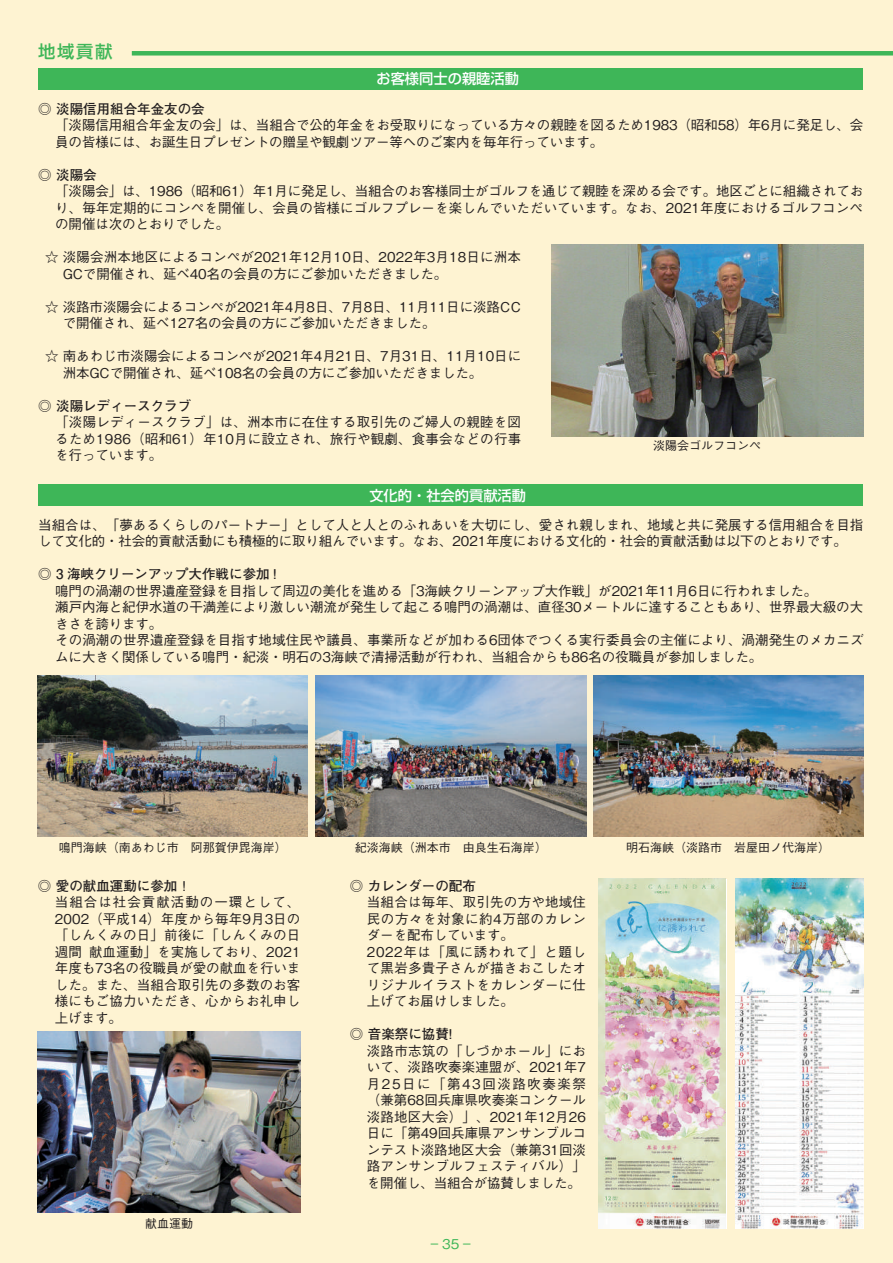
<style>
.page{position:relative;width:893px;height:1263px;background:#fef3d2}
.page>*{position:absolute;margin:0;border:0;box-sizing:border-box;transform-origin:0 0}
.t1{font:500 17.25px "Shin Go Pr 5";color:#3eb658}
.t2{font:500 14.25px "Shin Go Pr 5";color:#fff}
.t3{font:500 13.5px/16.5px "Gothic BBB Pr 6 N";letter-spacing:-.005em;color:#231f20}
.t4{font:500 13.5px/16.5px "Gothic BBB Pr 6 N";letter-spacing:.015em;color:#231f20}
.t5{font:700 13.5px "Futo Go B101 Pr 6 N";color:#231f20}
.t6{font:500 13.5px "Gothic BBB Pr 6 N";color:#3eb658;scale:.75 1}
.t7{font:500 12px "Gothic BBB Pr 6 N";color:#231f20}
</style>
<div class="page">
<div style="left:38px;top:68px;width:825px;height:21px;background:#3eb658"></div>
<div style="left:38px;top:485px;width:825px;height:21px;background:#3eb658"></div>
<div style="left:132px;top:51px;width:761px;height:5px;background:#3eb658"></div>
<img style="left:551px;top:245px;width:312px;height:191px">
<img style="left:38px;top:675px;width:270px;height:161px">
<img style="left:593px;top:675px;width:270px;height:161px">
<img style="left:38px;top:1031px;width:262px;height:182px">
<img style="left:316px;top:675px;width:270px;height:161px">
<img style="left:599px;top:879px;width:127px;height:350px">
<img style="left:736px;top:879px;width:127px;height:350px">
<p class="t1" style="left:38px;top:37px;width:76px">地域貢献</p>
<p class="t2" style="left:376px;top:67px;width:144px">お客様同士の親睦活動</p>
<p class="t5" style="left:38px;top:98px;width:168px">◎ 淡陽信用組合年金友の会</p>
<p class="t3" style="left:55px;top:116px;width:810px">「淡陽信用組合年金友の会」は、当組合で公的年金をお受取りになっている方々の親睦を図るため1983（昭和58）年6月に発足し、会員の皆様には、お誕生日プレゼントの贈呈や観劇ツアー等へのご案内を毎年行っています。</p>
<p class="t5" style="left:38px;top:164px;width:60px">◎ 淡陽会</p>
<p class="t3" style="left:55px;top:182px;width:810px;text-align:justify">「淡陽会」は、1986（昭和61）年1月に発足し、当組合のお客様同士がゴルフを通じて親睦を深める会です。地区ごとに組織されており、毎年定期的にコンペを開催し、会員の皆様にゴルフプレーを楽しんでいただいています。なお、2021年度におけるゴルフコンペの開催は次のとおりでした。</p>
<p class="t4" style="left:63px;top:248px;width:460px;text-indent:-18px">☆ 淡陽会洲本地区によるコンペが2021年12月10日、2022年3月18日に洲本<br>GCで開催され、延べ40名の会員の方にご参加いただきました。</p>
<p class="t3" style="left:63px;top:298px;width:460px;text-indent:-18px">☆ 淡路市淡陽会によるコンペが2021年4月8日、7月8日、11月11日に淡路CCで開催され、延べ127名の会員の方にご参加いただきました。</p>
<p class="t3" style="left:63px;top:347px;width:460px;text-indent:-18px">☆ 南あわじ市淡陽会によるコンペが2021年4月21日、7月31日、11月10日に洲本GCで開催され、延べ108名の会員の方にご参加いただきました。</p>
<p class="t5" style="left:38px;top:395px;width:154px">◎ 淡陽レディースクラブ</p>
<p class="t3" style="left:55px;top:413px;width:467px;text-align:justify">「淡陽レディースクラブ」は、洲本市に在住する取引先のご婦人の親睦を図るため1986（昭和61）年10月に設立され、旅行や観劇、食事会などの行事を行っています。</p>
<p class="t7" style="left:653px;top:436px;width:109px">淡陽会ゴルフコンペ</p>
<p class="t2" style="left:369px;top:483px;width:158px">文化的・社会的貢献活動</p>
<p class="t3" style="left:38px;top:516px;width:827px">当組合は、「夢あるくらしのパートナー」として人と人とのふれあいを大切にし、愛され親しまれ、地域と共に発展する信用組合を目指して文化的・社会的貢献活動にも積極的に取り組んでいます。なお、2021年度における文化的・社会的貢献活動は以下のとおりです。</p>
<p class="t5" style="left:38px;top:563px;width:240px">◎ 3 海峡クリーンアップ大作戦に参加 !</p>
<p class="t3" style="left:55px;top:582px;width:810px">鳴門の渦潮の世界遺産登録を目指して周辺の美化を進める「3海峡クリーンアップ大作戦」が2021年11月6日に行われました。<br>瀬戸内海と紀伊水道の干満差により激しい潮流が発生して起こる鳴門の渦潮は、直径30メートルに達することもあり、世界最大級の大きさを誇ります。<br>その渦潮の世界遺産登録を目指す地域住民や議員、事業所などが加わる6団体でつくる実行委員会の主催により、渦潮発生のメカニズムに大きく関係している鳴門・紀淡・明石の3海峡で清掃活動が行われ、当組合からも86名の役職員が参加しました。</p>
<p class="t7" style="left:59px;top:838px;width:229px">鳴門海峡（南あわじ市　阿那賀伊毘海岸）</p>
<p class="t7" style="left:626px;top:837px;width:205px">明石海峡（淡路市　岩屋田ノ代海岸）</p>
<p class="t7" style="left:355px;top:838px;width:193px">紀淡海峡（洲本市　由良生石海岸）</p>
<p class="t5" style="left:38px;top:875px;width:151px">◎ 愛の献血運動に参加 !</p>
<p class="t3" style="left:55px;top:893px;width:247px;text-align:justify">当組合は社会貢献活動の一環として、2002（平成14）年度から毎年9月3日の「しんくみの日」前後に「しんくみの日週間献血運動」を実施しており、2021年度も73名の役職員が愛の献血を行いました。また、当組合取引先の多数のお客様にもご協力いただき、心からお礼申し上げます。</p>
<p class="t7" style="left:145px;top:1213px;width:49px">献血運動</p>
<p class="t5" style="left:350px;top:875px;width:127px">◎ カレンダーの配布</p>
<p class="t4" style="left:367px;top:893px;width:221px">当組合は毎年、取引先の方や地域住民の方々を対象に約4万部のカレンダーを配布しています。<br>2022年は「風に誘われて」と題して黒岩多貴子さんが描きおこしたオリジナルイラストをカレンダーに仕上げてお届けしました。</p>
<p class="t5" style="left:350px;top:1023px;width:104px">◎ 音楽祭に協賛!</p>
<p class="t3" style="left:367px;top:1042px;width:221px;text-align:justify">淡路市志筑の「しづかホール」において、淡路吹奏楽連盟が、2021年7月25日に「第43回淡路吹奏楽祭（兼第68回兵庫県吹奏楽コンクール淡路地区大会）」、2021年12月26日に「第49回兵庫県アンサンブルコンテスト淡路地区大会（兼第31回淡路アンサンブルフェスティバル）」を開催し、当組合が協賛しました。</p>
<p class="t6" style="left:430px;top:1233px;width:58px">−35−</p>
</div>
